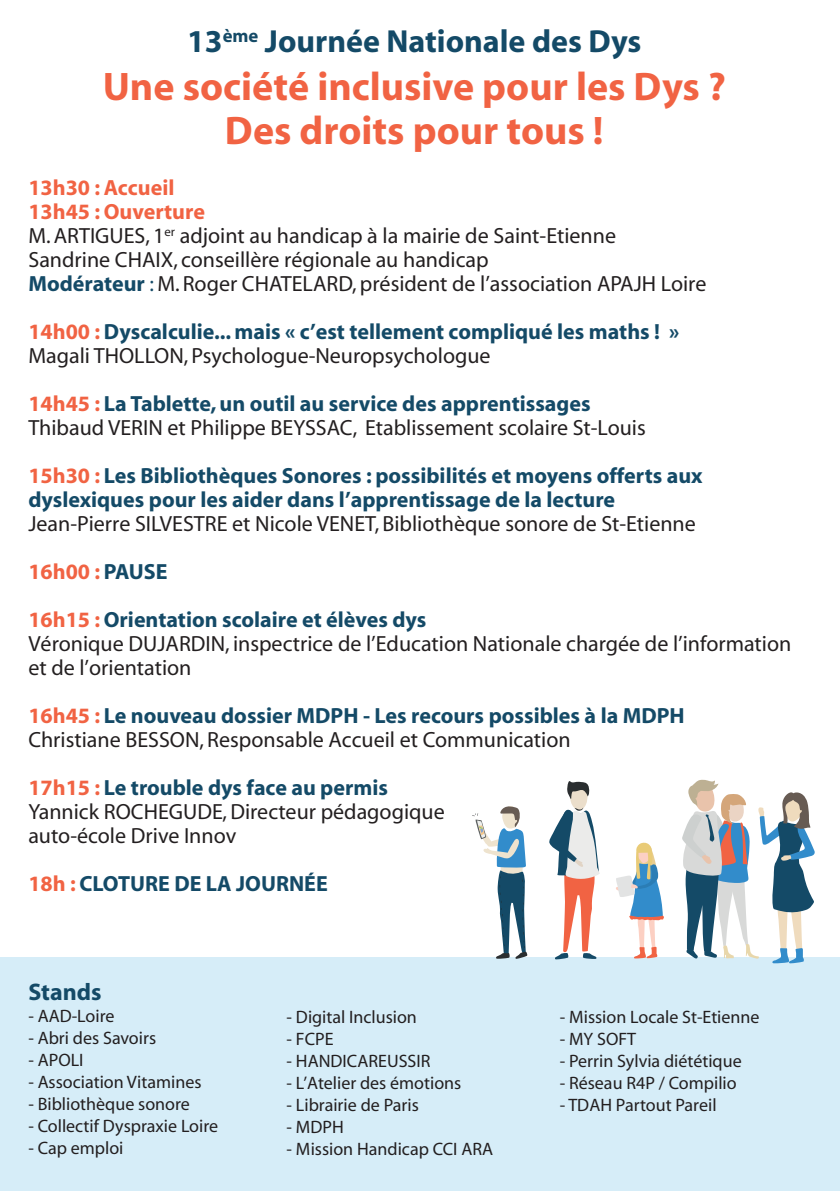
<style>
.page{position:relative;width:840px;height:1191px;background:#fff}
.page>*{position:absolute;margin:0;border:0;box-sizing:border-box;transform-origin:0 0}
.t1{font:700 40px/44px "Myriad";color:#f16343;text-align:center}
.t2{font:700 32px "Myriad";color:#144a67}
.t3{font:700 24px "Myriad";color:#144a67}
.t4{font:22px/24px "Myriad";color:#231f20}
.t5{font:700 22px/24px "Myriad";color:#144a67}
.t6{font:18px "Myriad";color:#231f20}
.s1{font-weight:700;color:#f16343}
.s2{font-weight:700;color:#144a67}
.s3{color:#144a67}
.s4{color:#f16343}
.s5{font-weight:400;color:#231f20}
</style>
<div class="page">
<div style="left:0;top:957px;width:839px;height:234px;background:#d6edf8"></div>
<svg style="left:682px;top:780px;width:132px;height:183px"></svg>
<svg style="left:472px;top:806px;width:55px;height:153px"></svg>
<svg style="left:549px;top:781px;width:50px;height:178px"></svg>
<svg style="left:616px;top:842px;width:48px;height:116px"></svg>
<h2 class="t2" style="left:187px;top:25px;width:455px">13<sup>ème</sup> Journée Nationale des Dys</h2>
<h1 class="t1" style="left:103px;top:66px;width:624px">Une société inclusive pour les Dys ?<br>Des droits pour tous !</h1>
<p class="t4" style="left:28px;top:177px;width:679px"><span class="s1">13h30 : Accueil<br>13h45 : Ouverture<br></span>M. ARTIGUES, 1<sup>er</sup> adjoint au handicap à la mairie de Saint-Etienne<br>Sandrine CHAIX, conseillère régionale au handicap<br><span class="s2">Modérateur</span> <span class="s3">:</span> M. Roger CHATELARD, président de l’association APAJH Loire</p>
<p class="t5" style="left:28px;top:320px;width:652px"><span class="s4">14h00 :</span> Dyscalculie... mais « c’est tellement compliqué les maths ! »<br><span class="s5">Magali THOLLON, Psychologue-Neuropsychologue</span></p>
<p class="t4" style="left:28px;top:393px;width:618px"><span class="s1">14h45 :</span> <span class="s2">La Tablette, un outil au service des apprentissages<br></span>Thibaud VERIN et Philippe BEYSSAC, Etablissement scolaire St-Louis</p>
<p class="t5" style="left:28px;top:464px;width:675px"><span class="s4">15h30 :</span> Les Bibliothèques Sonores : possibilités et moyens offerts aux dyslexiques pour les aider dans l’apprentissage de la lecture</p>
<p class="t4" style="left:28px;top:501px;width:668px;line-height:48px">Jean-Pierre SILVESTRE et Nicole VENET, Bibliothèque sonore de St-Etienne<br><span class="s1">16h00 :</span> <span class="s2">PAUSE<br></span><span class="s1">16h15 :</span> <span class="s2">Orientation scolaire et élèves dys</span></p>
<p class="t4" style="left:28px;top:633px;width:764px">Véronique DUJARDIN, inspectrice de l’Education Nationale chargée de l’information et de l’orientation</p>
<p class="t4" style="left:28px;top:705px;width:657px"><span class="s1">16h45 :</span> <span class="s2">Le nouveau dossier MDPH - Les recours possibles à la MDPH<br></span>Christiane BESSON, Responsable Accueil et Communication</p>
<p class="t4" style="left:28px;top:777px;width:417px"><span class="s1">17h15 :</span> <span class="s2">Le trouble dys face au permis<br></span>Yannick ROCHEGUDE, Directeur pédagogique auto-école Drive Innov</p>
<p class="t5" style="left:28px;top:873px;width:301px"><span class="s4">18h :</span> CLOTURE DE LA JOURNÉE</p>
<p class="t3" style="left:28px;top:979px;width:75px">Stands</p>
<p class="t6" style="left:28px;top:1007px;width:88px">- AAD-Loire</p>
<p class="t6" style="left:28px;top:1029px;width:129px">- Abri des Savoirs</p>
<p class="t6" style="left:28px;top:1051px;width:57px">- APOLI</p>
<p class="t6" style="left:28px;top:1073px;width:174px">- Association Vitamines</p>
<p class="t6" style="left:28px;top:1095px;width:163px">- Bibliothèque sonore</p>
<p class="t6" style="left:28px;top:1117px;width:191px">- Collectif Dyspraxie Loire</p>
<p class="t6" style="left:28px;top:1139px;width:96px">- Cap emploi</p>
<p class="t6" style="left:286px;top:1008px;width:132px">- Digital Inclusion</p>
<p class="t6" style="left:286px;top:1030px;width:48px">- FCPE</p>
<p class="t6" style="left:286px;top:1052px;width:145px">- HANDICAREUSSIR</p>
<p class="t6" style="left:286px;top:1074px;width:176px">- L’Atelier des émotions</p>
<p class="t6" style="left:286px;top:1096px;width:134px">- Librairie de Paris</p>
<p class="t6" style="left:286px;top:1118px;width:59px">- MDPH</p>
<p class="t6" style="left:286px;top:1140px;width:208px">- Mission Handicap CCI ARA</p>
<p class="t6" style="left:559px;top:1008px;width:201px">- Mission Locale St-Etienne</p>
<p class="t6" style="left:559px;top:1030px;width:78px">- MY SOFT</p>
<p class="t6" style="left:559px;top:1052px;width:183px">- Perrin Sylvia diététique</p>
<p class="t6" style="left:559px;top:1074px;width:178px">- Réseau R4P / Compilio</p>
<p class="t6" style="left:559px;top:1096px;width:158px">- TDAH Partout Pareil</p>
</div>
